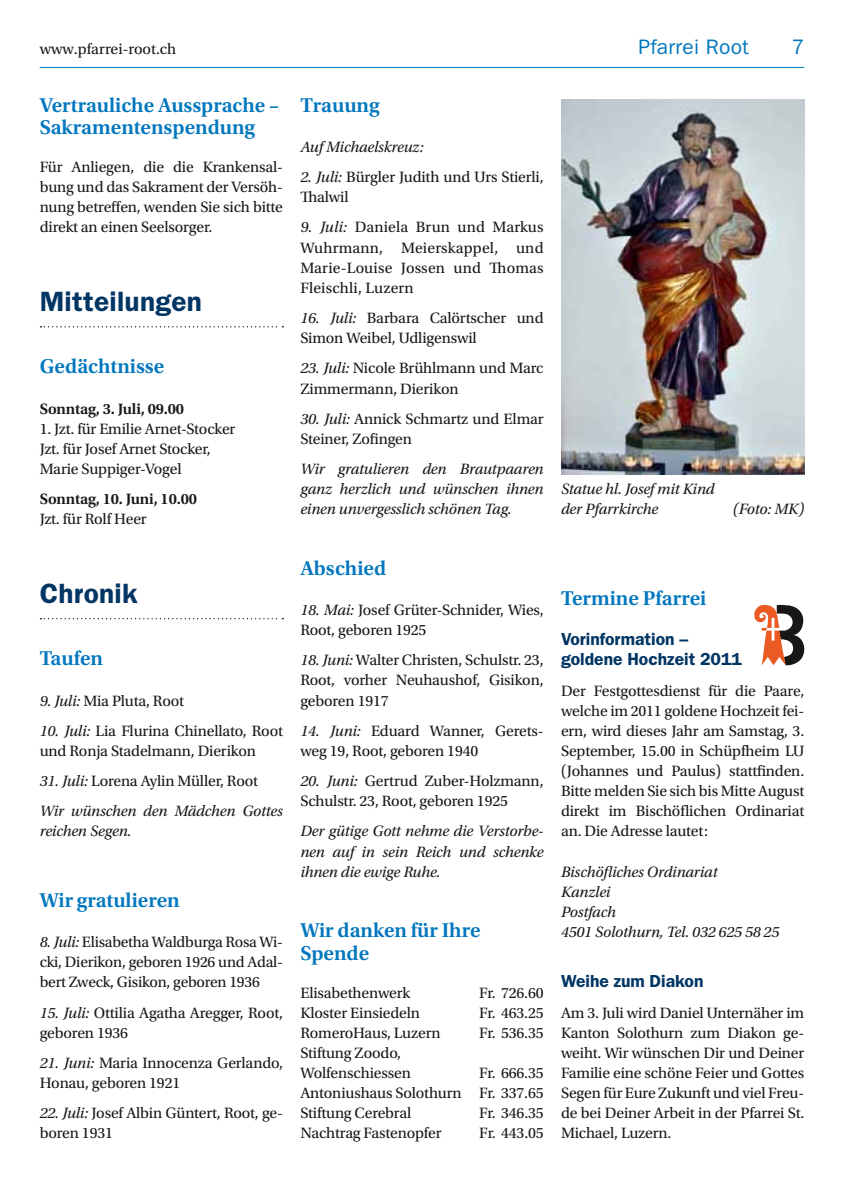
<style>
.page{position:relative;width:844px;height:1191px;background:#fff}
.page>*{position:absolute;margin:0;border:0;box-sizing:border-box;transform-origin:0 0}
.t1{font:600 28px "ITC Franklin Gothic Std";letter-spacing:.01em;color:#003564}
.t2{font:600 21px/22.8px "Utopia Std";color:#0077be}
.t3{font:21px "ITC Franklin Gothic Std";letter-spacing:.01em;color:#0077be}
.t4{font:600 17.5px/20.1px "ITC Franklin Gothic Std";color:#003564}
.t5{font:15.75px/20.1px "Utopia Std";letter-spacing:-.01em;color:#181716}
.t6{font:italic 15.75px/20.1px "Utopia Std";letter-spacing:-.01em;color:#181716}
.t7{font:600 15.75px "Utopia Std";letter-spacing:-.01em;color:#181716}
.s1{font-style:italic}
.s2{font-style:normal}
</style>
<div class="page">
<hr style="left:40px;top:67px;width:764px;height:1px;background:#0077be">
<img style="left:561px;top:99px;width:243px;height:375px">
<svg style="left:40px;top:326px;width:243px;height:1px"></svg>
<svg style="left:40px;top:618px;width:243px;height:1px"></svg>
<svg style="left:754px;top:605px;width:50px;height:60px"></svg>
<p class="t5" style="left:40px;top:39px;width:138px">www.pfarrei-root.ch</p>
<h2 class="t3" style="left:638px;top:35px;width:112px">Pfarrei Root</h2>
<h2 class="t3" style="left:791px;top:35px;width:14px">7</h2>
<h2 class="t2" style="left:40px;top:94px;width:241px">Vertrauliche Aussprache –<br>Sakramentenspendung</h2>
<p class="t5" style="left:40px;top:157px;width:245px;text-align:justify">Für Anliegen, die die Krankensal&shy;bung und das Sakrament der Versöh&shy;nung betreffen, wenden Sie sich bitte direkt an einen Seelsorger.</p>
<h2 class="t2" style="left:300px;top:94px;width:81px">Trauung</h2>
<p class="t6" style="left:300px;top:137px;width:125px">Auf Michaelskreuz:</p>
<p class="t5" style="left:300px;top:167px;width:245px"><span class="s1">2. Juli:</span> Bürgler Judith und Urs Stierli,<br>Thalwil</p>
<p class="t5" style="left:300px;top:217px;width:245px;text-align:justify"><span class="s1">9. Juli:</span> Daniela Brun und Markus Wuhrmann, Meierskappel, und Marie-Louise Jossen und Thomas Fleischli, Luzern</p>
<p class="t5" style="left:300px;top:308px;width:245px"><span class="s1">16. Juli:</span> Barbara Calörtscher und<br>Simon Weibel, Udligenswil</p>
<p class="t5" style="left:300px;top:358px;width:245px"><span class="s1">23. Juli:</span> Nicole Brühlmann und Marc<br>Zimmermann, Dierikon</p>
<p class="t5" style="left:300px;top:409px;width:245px"><span class="s1">30. Juli:</span> Annick Schmartz und Elmar<br>Steiner, Zofingen</p>
<p class="t6" style="left:300px;top:459px;width:245px;text-align:justify">Wir gratulieren den Brautpaaren ganz herzlich und wünschen ihnen einen unvergesslich schönen Tag.</p>
<h1 class="t1" style="left:40px;top:285px;width:164px">Mitteilungen</h1>
<h2 class="t2" style="left:40px;top:355px;width:126px">Gedächtnisse</h2>
<p class="t7" style="left:40px;top:400px;width:146px">Sonntag, 3. Juli, 09.00</p>
<p class="t5" style="left:40px;top:419px;width:197px">1. Jzt. für Emilie Arnet-Stocker<br>Jzt. für Josef Arnet Stocker,<br>Marie Suppiger-Vogel</p>
<p class="t7" style="left:40px;top:490px;width:159px">Sonntag, 10. Juni, 10.00</p>
<p class="t5" style="left:40px;top:509px;width:108px">Jzt. für Rolf Heer</p>
<p class="t6" style="left:561px;top:479px;width:155px">Statue hl. Josef mit Kind der Pfarrkirche</p>
<p class="t6" style="left:732px;top:499px;width:73px">(Foto: MK)</p>
<h1 class="t1" style="left:40px;top:577px;width:99px">Chronik</h1>
<h2 class="t2" style="left:40px;top:647px;width:65px">Taufen</h2>
<p class="t5" style="left:40px;top:690px;width:146px"><span class="s1">9. Juli:</span> Mia Pluta, Root</p>
<p class="t5" style="left:40px;top:721px;width:245px"><span class="s1">10. Juli:</span> Lia Flurina Chinellato, Root und Ronja Stadelmann, Dierikon</p>
<p class="t6" style="left:40px;top:766px;width:245px;line-height:30.3px">31. Juli: <span class="s2">Lorena Aylin Müller, Root<br></span>Wir wünschen den Mädchen Gottes</p>
<p class="t6" style="left:40px;top:821px;width:93px">reichen Segen.</p>
<h2 class="t2" style="left:40px;top:889px;width:142px">Wir gratulieren</h2>
<p class="t5" style="left:40px;top:932px;width:245px;text-align:justify"><span class="s1">8. Juli:</span> Elisabetha Waldburga Rosa Wi&shy;cki, Dierikon, geboren 1926 und Adal&shy;bert Zweck, Gisikon, geboren 1936</p>
<p class="t5" style="left:40px;top:1002px;width:245px"><span class="s1">15. Juli:</span> Ottilia Agatha Aregger, Root, geboren 1936</p>
<p class="t5" style="left:40px;top:1053px;width:245px"><span class="s1">21. Juni:</span> Maria Innocenza Gerlando,<br>Honau, geboren 1921</p>
<p class="t5" style="left:40px;top:1103px;width:245px"><span class="s1">22. Juli:</span> Josef Albin Güntert, Root, ge&shy;boren 1931</p>
<h2 class="t2" style="left:300px;top:557px;width:87px">Abschied</h2>
<p class="t5" style="left:300px;top:600px;width:245px"><span class="s1">18. Mai:</span> Josef Grüter-Schnider, Wies,<br>Root, geboren 1925</p>
<p class="t5" style="left:300px;top:650px;width:245px;text-align:justify"><span class="s1">18. Juni:</span> Walter Christen, Schulstr. 23, Root, vorher Neuhaushof, Gisikon, geboren 1917</p>
<p class="t5" style="left:300px;top:721px;width:245px"><span class="s1">14. Juni:</span> Eduard Wanner, Gerets&shy;weg 19, Root, geboren 1940</p>
<p class="t5" style="left:300px;top:771px;width:245px"><span class="s1">20. Juni:</span> Gertrud Zuber-Holzmann,<br>Schulstr. 23, Root, geboren 1925</p>
<p class="t6" style="left:300px;top:821px;width:245px;text-align:justify">Der gütige Gott nehme die Verstorbe&shy;nen auf in sein Reich und schenke ihnen die ewige Ruhe.</p>
<h2 class="t2" style="left:300px;top:919px;width:182px">Wir danken für Ihre<br>Spende</h2>
<p class="t5" style="left:300px;top:982px;width:111px">Elisabethenwerk</p>
<p class="t5" style="left:479px;top:982px;width:66px">Fr. 726.60</p>
<p class="t5" style="left:300px;top:1002px;width:121px">Kloster Einsiedeln</p>
<p class="t5" style="left:479px;top:1002px;width:66px">Fr. 463.25</p>
<p class="t5" style="left:300px;top:1023px;width:142px">RomeroHaus, Luzern</p>
<p class="t5" style="left:479px;top:1023px;width:66px">Fr. 536.35</p>
<p class="t5" style="left:300px;top:1043px;width:112px">Stiftung Zoodo,<br>Wolfenschiessen</p>
<p class="t5" style="left:300px;top:1063px;width:245px;text-align:justify;text-indent:179px">Fr. 666.35<br>Antoniushaus Solothurn Fr. 337.65<br>Stiftung Cerebral</p>
<p class="t5" style="left:479px;top:1103px;width:66px">Fr. 346.35</p>
<p class="t5" style="left:300px;top:1123px;width:143px">Nachtrag Fastenopfer</p>
<p class="t5" style="left:479px;top:1123px;width:66px">Fr. 443.05</p>
<h2 class="t2" style="left:561px;top:587px;width:147px">Termine Pfarrei</h2>
<p class="t4" style="left:561px;top:629px;width:182px">Vorinformation – goldene Hochzeit 2011</p>
<p class="t5" style="left:561px;top:680px;width:245px;text-align:justify">Der Festgottesdienst für die Paare, welche im 2011 goldene Hochzeit fei&shy;ern, wird dieses Jahr am Samstag, 3.<br>September, 15.00 in Schüpfheim LU (Johannes und Paulus) stattfinden.<br>Bitte melden Sie sich bis Mitte August direkt im Bischöfichen Ordinariat an. Die Adresse lautet:</p>
<p class="t6" style="left:561px;top:861px;width:220px">Bischöfliches Ordinariat<br>Kanzlei<br>Postfach<br>4501 Solothurn, Tel. 032 625 58 25</p>
<p class="t4" style="left:561px;top:971px;width:144px">Weihe zum Diakon</p>
<p class="t5" style="left:561px;top:1002px;width:245px;text-align:justify">Am 3. Juli wird Daniel Unternäher im Kanton Solothurn zum Diakon ge&shy;weiht. Wir wünschen Dir und Deiner Familie eine schöne Feier und Gottes Segen für Eure Zukunft und viel Freu&shy;de bei Deiner Arbeit in der Pfarrei St.<br>Michael, Luzern.</p>
</div>
